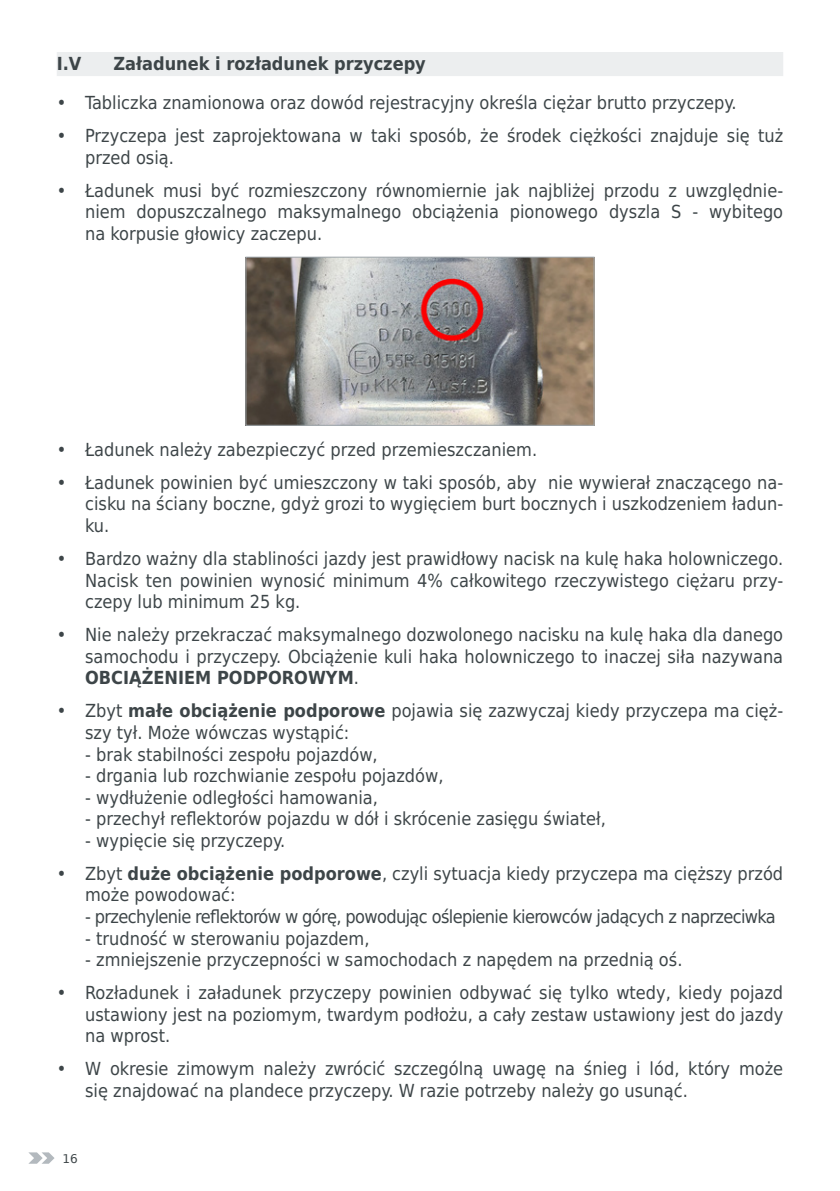
<style>
.page{position:relative;width:840px;height:1191px;background:#fff}
.page>*{position:absolute;margin:0;border:0;box-sizing:border-box;transform-origin:0 0}
.t1{font:18px/21.6px "DejaVu Sans Condensed";color:#3d4548;text-align:justify}
.t2{font:18px "DejaVu Sans Condensed";letter-spacing:-.035em;color:#3d4548}
.t3{font:700 18px "DejaVu Sans Condensed";color:#3d4548}
.t4{font:12px "DejaVu Sans";color:#3d4548}
.s1{font-weight:700}
</style>
<div class="page">
<svg style="left:28px;top:1152px;width:26px;height:11px"></svg>
<div style="left:57px;top:52px;width:725px;height:24px;background:#eceeef"></div>
<img style="left:247px;top:259px;width:345px;height:165px">
<div style="left:245px;top:257px;width:349px;height:169px;border:1px solid #9fa7ac"></div>
<p class="t3" style="left:57px;top:49px;width:26px">I.V</p>
<p class="t3" style="left:113px;top:49px;width:314px">Załadunek i rozładunek przyczepy</p>
<p class="t1" style="left:57px;top:91px;width:681px">• Tabliczka znamionowa oraz dowód rejestracyjny określa ciężar brutto przyczepy.</p>
<p class="t1" style="left:85px;top:124px;width:699px;text-indent:-28px">• Przyczepa jest zaprojektowana w taki sposób, że środek ciężkości znajduje się tuż przed osią.</p>
<p class="t1" style="left:85px;top:179px;width:699px;text-indent:-28px">• Ładunek musi być rozmieszczony równomiernie jak najbliżej przodu z uwzględnie&shy;niem dopuszczalnego maksymalnego obciążenia pionowego dyszla S - wybitego na korpusie głowicy zaczepu.</p>
<p class="t1" style="left:57px;top:438px;width:481px">• Ładunek należy zabezpieczyć przed przemieszczaniem.</p>
<p class="t1" style="left:85px;top:471px;width:699px;text-indent:-28px">• Ładunek powinien być umieszczony w taki sposób, aby nie wywierał znaczącego na&shy;cisku na ściany boczne, gdyż grozi to wygięciem burt bocznych i uszkodzeniem ładun&shy;ku.</p>
<p class="t1" style="left:85px;top:547px;width:699px;text-indent:-28px">• Bardzo ważny dla stabliności jazdy jest prawidłowy nacisk na kulę haka holowniczego.<br>Nacisk ten powinien wynosić minimum 4% całkowitego rzeczywistego ciężaru przy&shy;czepy lub minimum 25 kg.</p>
<p class="t1" style="left:85px;top:623px;width:699px;text-indent:-28px">• Nie należy przekraczać maksymalnego dozwolonego nacisku na kulę haka dla danego samochodu i przyczepy. Obciążenie kuli haka holowniczego to inaczej siła nazywana <span class="s1">OBCIĄŻENIEM PODPOROWYM</span>.</p>
<p class="t1" style="left:85px;top:699px;width:699px;text-indent:-28px">• Zbyt <span class="s1">małe obciążenie podporowe</span> pojawia się zazwyczaj kiedy przyczepa ma cięż&shy;szy tył. Może wówczas wystąpić:</p>
<p class="t1" style="left:85px;top:742px;width:294px">- brak stabilności zespołu pojazdów,</p>
<p class="t1" style="left:85px;top:764px;width:359px">- drgania lub rozchwianie zespołu pojazdów,</p>
<p class="t1" style="left:85px;top:786px;width:294px">- wydłużenie odległości hamowania,</p>
<p class="t1" style="left:85px;top:807px;width:522px">- przechył reflektorów pojazdu w dół i skrócenie zasięgu świateł,</p>
<p class="t1" style="left:85px;top:829px;width:201px">- wypięcie się przyczepy.</p>
<p class="t1" style="left:85px;top:862px;width:699px;text-indent:-28px">• Zbyt <span class="s1">duże obciążenie podporowe</span>, czyli sytuacja kiedy przyczepa ma cięższy przód może powodować:</p>
<p class="t2" style="left:85px;top:901px;width:691px">- przechylenie reflektorów w górę, powodując oślepienie kierowców jadących z naprzeciwka</p>
<p class="t1" style="left:85px;top:927px;width:286px">- trudność w sterowaniu pojazdem,</p>
<p class="t1" style="left:85px;top:948px;width:598px">- zmniejszenie przyczepności w samochodach z napędem na przednią oś.</p>
<p class="t1" style="left:85px;top:981px;width:699px;text-indent:-28px">• Rozładunek i załadunek przyczepy powinien odbywać się tylko wtedy, kiedy pojazd ustawiony jest na poziomym, twardym podłożu, a cały zestaw ustawiony jest do jazdy na wprost.</p>
<p class="t1" style="left:85px;top:1057px;width:699px;text-indent:-28px">• W okresie zimowym należy zwrócić szczególną uwagę na śnieg i lód, który może się znajdować na plandece przyczepy. W razie potrzeby należy go usunąć.</p>
<p class="t4" style="left:62px;top:1147px;width:17px">16</p>
</div>
